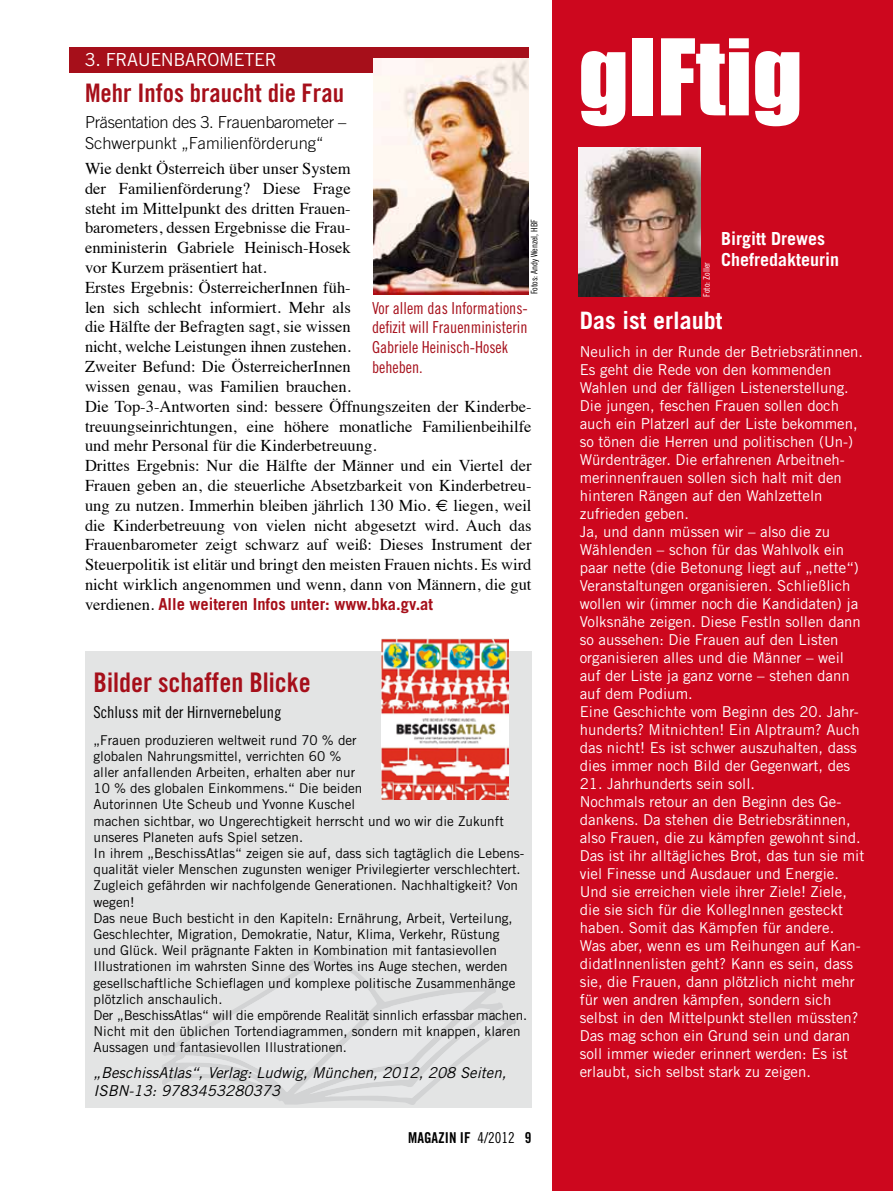
<style>
.page{position:relative;width:893px;height:1191px;background:#fff}
.page>*{position:absolute;margin:0;border:0;box-sizing:border-box;transform-origin:0 0}
.t1{font:97.5px "Impact";color:#fff}
.t2{font:27px "Trade Gothic Bold Cond Twenty";color:#a60f1a}
.t3{font:25.5px "Trade Gothic Bold Cond Twenty";color:#a60f1a}
.t4{font:700 24px "Trade Gothic";color:#fff}
.t5{font:700 18px/21.6px "Trade Gothic";color:#fff}
.t6{font:18px "Trade Gothic";letter-spacing:-.02em;color:#fff}
.t7{font:16.5px/19.8px "Times";color:#000}
.t8{font:16.5px/19.8px "Trade Gothic Cond Eighteen";color:#a60f1a}
.t9{font:300 16.5px/21px "Trade Gothic";letter-spacing:-.02em;color:#000}
.t10{font:700 16.5px "Trade Gothic";color:#a60f1a}
.t11{font:16.5px "Trade Gothic Cond Eighteen";color:#000}
.t12{font:15px/18px "Trade Gothic";color:#fff}
.t13{font:italic 15px/18px "Trade Gothic";color:#000}
.t14{font:15px "Trade Gothic Bold Cond Twenty";color:#000}
.t15{font:13.5px/16.2px "Trade Gothic";color:#000}
.t16{font:9px "Trade Gothic Cond Eighteen";color:#000}
.t17{font:9px "Trade Gothic Cond Eighteen";color:#fff}
.s1{font-family:"Euro Sans"}
.s2{font-family:"Times";font-weight:400;color:#000}
.s3{font-family:"Trade Gothic Cond Eighteen"}
</style>
<div class="page">
<div style="left:553px;top:0;width:340px;height:1191px;background:#cd071e"></div>
<img style="left:578px;top:147px;width:123px;height:150px">
<div style="left:69px;top:47px;width:459px;height:25px;background:#a60f1a"></div>
<div style="left:85px;top:651px;width:446px;height:456px;background:#e3e4e4"></div>
<svg style="left:162px;top:952px;width:354px;height:153px"></svg>
<svg style="left:173px;top:960px;width:331px;height:138px"></svg>
<img style="left:381px;top:639px;width:128px;height:160px">
<img style="left:373px;top:59px;width:155px;height:235px">
<p class="t6" style="left:85px;top:49px;width:193px">3. FRAUENBAROMETER</p>
<h3 class="t3" style="left:85px;top:78px;width:261px">Mehr infos braucht die frau</h3>
<p class="t9" style="left:85px;top:111px;width:263px">Präsentation des 3. Frauenbarometer –<br>Schwerpunkt „Familienförderung“</p>
<p class="t7" style="left:85px;top:157px;width:448px">Wie denkt Österreich über unser System<br>der Familienförderung? Diese Frage<br>steht im Mittelpunkt des dritten Frauen-<br>barometers, dessen Ergebnisse die Frau-<br>enministerin Gabriele Heinisch-Hosek<br>vor Kurzem präsentiert hat.<br>Erstes Ergebnis: ÖsterreicherInnen füh-<br>len sich schlecht informiert. Mehr als<br>die Hälfte der Befragten sagt, sie wissen<br>nicht, welche Leistungen ihnen zustehen.<br>Zweiter Befund: Die ÖsterreicherInnen<br>wissen genau, was Familien brauchen.<br>Die Top-3-Antworten sind: bessere Öffnungszeiten der Kinderbe&shy;treuungseinrichtungen, eine höhere monatliche Familienbeihilfe und mehr Personal für die Kinderbetreuung.<br>Drittes Ergebnis: Nur die Hälfte der Männer und ein Viertel der Frauen geben an, die steuerliche Absetzbarkeit von Kinderbetreu&shy;ung zu nutzen. Immerhin bleiben jährlich 130 Mio. <span class="s1">€</span> liegen, weil die Kinderbetreuung von vielen nicht abgesetzt wird. Auch das Frauenbarometer zeigt schwarz auf weiß: Dieses Instrument der Steuerpolitik ist elitär und bringt den meisten Frauen nichts. Es wird nicht wirklich angenommen und wenn, dann von Männern, die gut</p>
<p class="t10" style="left:85px;top:594px;width:350px"><span class="s2">verdienen.</span> Alle weiteren Infos unter: www.bka.gv.at</p>
<p class="t16" style="left:529px;top:294px;width:77px;rotate:-90deg">Fotos: andy Wenzel, hBF</p>
<p class="t8" style="left:372px;top:298px;width:157px">Vor allem das informations&shy;defizit will Frauenministerin<br>Gabriele heinisch-hosek beheben.</p>
<h2 class="t2" style="left:94px;top:666px;width:219px">Bilder schaffen Blicke</h2>
<p class="t11" style="left:94px;top:702px;width:189px">schluss mit der hirnvernebelung</p>
<p class="t15" style="left:94px;top:731px;width:435px">„Frauen produzieren weltweit rund 70 % der<br>globalen Nahrungsmittel, verrichten 60 %<br>aller anfallenden Arbeiten, erhalten aber nur<br>10 % des globalen Einkommens.“ Die beiden<br>Autorinnen Ute Scheub und Yvonne Kuschel<br>machen sichtbar, wo Ungerechtigkeit herrscht und wo wir die Zukunft unseres Planeten aufs Spiel setzen.<br>In ihrem „BeschissAtlas“ zeigen sie auf, dass sich tagtäglich die Lebens&shy;qualität vieler Menschen zugunsten weniger Privilegierter verschlechtert.<br>Zugleich gefährden wir nachfolgende Generationen. Nachhaltigkeit? Von wegen!<br>Das neue Buch besticht in den Kapiteln: Ernährung, Arbeit, Verteilung, Geschlechter, Migration, Demokratie, Natur, Klima, Verkehr, Rüstung<br>und Glück. Weil prägnante Fakten in Kombination mit fantasievollen Illustrationen im wahrsten Sinne des Wortes ins Auge stechen, werden gesellschaftliche Schieflagen und komplexe politische Zusammenhänge plötzlich anschaulich.<br>Der „BeschissAtlas“ will die empörende Realität sinnlich erfassbar machen.<br>Nicht mit den üblichen Tortendiagrammen, sondern mit knappen, klaren Aussagen und fantasievollen Illustrationen.</p>
<p class="t13" style="left:94px;top:1063px;width:414px">„BeschissAtlas“, Verlag: Ludwig, München, 2012, 208 Seiten,<br>ISBN-13: 9783453280373</p>
<p class="t14" style="left:408px;top:1128px;width:125px">MaGaZiN if <span class="s3">4/2012</span> 9</p>
<h1 class="t1" style="left:578px;top:1px;width:226px">gIFtig</h1>
<p class="t17" style="left:701px;top:296px;width:36px;rotate:-90deg">Foto: zoller</p>
<p class="t5" style="left:721px;top:227px;width:120px">Birgitt Drewes<br>Chefredakteurin</p>
<h3 class="t4" style="left:580px;top:306px;width:144px">Das ist erlaubt</h3>
<p class="t12" style="left:580px;top:342px;width:285px">Neulich in der Runde der Betriebsrätinnen.<br>Es geht die Rede von den kommenden Wahlen und der fälligen Listenerstellung.<br>Die jungen, feschen Frauen sollen doch auch ein Platzerl auf der Liste bekommen, so tönen die Herren und politischen (Un-)<br>Würdenträger. Die erfahrenen Arbeitneh&shy;merinnenfrauen sollen sich halt mit den hinteren Rängen auf den Wahlzetteln zufrieden geben.<br>Ja, und dann müssen wir – also die zu Wählenden – schon für das Wahlvolk ein paar nette (die Betonung liegt auf „nette“)<br>Veranstaltungen organisieren. Schließlich wollen wir (immer noch die Kandidaten) ja Volksnähe zeigen. Diese Festln sollen dann so aussehen: Die Frauen auf den Listen organisieren alles und die Männer – weil auf der Liste ja ganz vorne – stehen dann auf dem Podium.<br>Eine Geschichte vom Beginn des 20. Jahr&shy;hunderts? Mitnichten! Ein Alptraum? Auch das nicht! Es ist schwer auszuhalten, dass dies immer noch Bild der Gegenwart, des</p>
<p class="t12" style="left:580px;top:774px;width:286px">21. Jahrhunderts sein soll.<br>Nochmals retour an den Beginn des Ge&shy;dankens. Da stehen die Betriebsrätinnen, also Frauen, die zu kämpfen gewohnt sind.<br>Das ist ihr alltägliches Brot, das tun sie mit viel Finesse und Ausdauer und Energie.<br>Und sie erreichen viele ihrer Ziele! Ziele, die sie sich für die KollegInnen gesteckt haben. Somit das Kämpfen für andere.<br>Was aber, wenn es um Reihungen auf Kan&shy;didatInnenlisten geht? Kann es sein, dass sie, die Frauen, dann plötzlich nicht mehr für wen andren kämpfen, sondern sich selbst in den Mittelpunkt stellen müssten?<br>Das mag schon ein Grund sein und daran soll immer wieder erinnert werden: Es ist erlaubt, sich selbst stark zu zeigen.</p>
</div>
